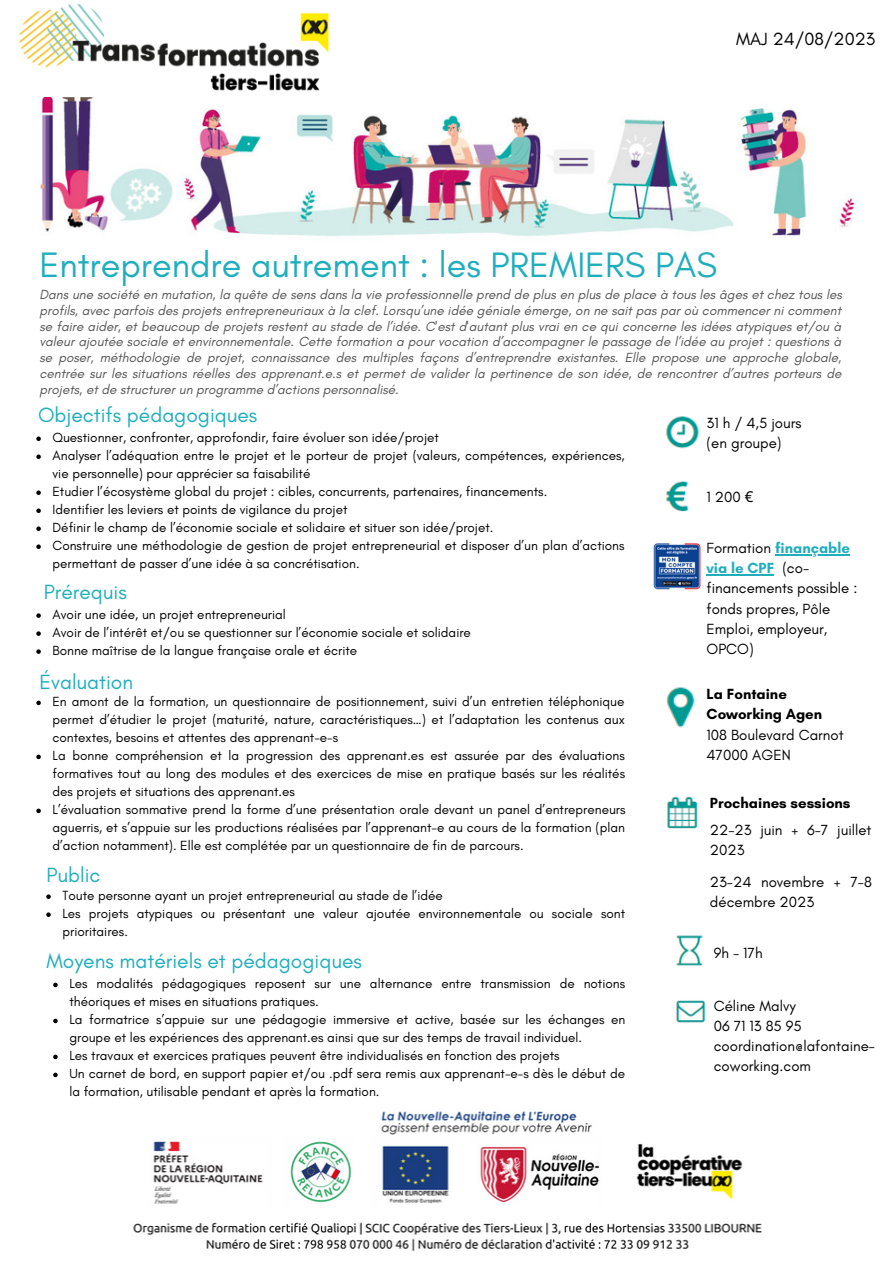
<style>
.page{position:relative;width:893px;height:1264px;background:#fff}
.page>*{position:absolute;margin:0;border:0;box-sizing:border-box;transform-origin:0 0}
.t1{font:36px "Glacial Indifference";color:#20aebd}
.t2{font:21px "Glacial Indifference";color:#20aebd}
.t3{font:18px "Glacial Indifference";color:#000}
.t4{font:15px/20.2px "Glacial Indifference";color:#000}
.t5{font:700 15px "Glacial Indifference";color:#000}
.t6{font:13.5px/18px "Glacial Indifference";color:#000}
.t7{font:italic 13.5px/15.8px "Glacial Indifference";color:#545454;text-align:justify}
.s1{font-family:"Noto Sans"}
.s2{font-weight:700;color:#20aebd}
</style>
<div class="page">
<img style="left:19px;top:3px;width:311px;height:95px">
<img style="left:37px;top:98px;width:819px;height:139px">
<img style="left:676px;top:1000px;width:30px;height:23px">
<img style="left:676px;top:935px;width:27px;height:31px">
<img style="left:665px;top:481px;width:24px;height:31px">
<img style="left:665px;top:416px;width:34px;height:33px">
<img style="left:666px;top:796px;width:32px;height:33px">
<img style="left:666px;top:687px;width:29px;height:41px">
<svg style="left:36px;top:436px;width:5px;height:5px"></svg>
<svg style="left:36px;top:454px;width:5px;height:5px"></svg>
<svg style="left:36px;top:490px;width:5px;height:5px"></svg>
<svg style="left:36px;top:508px;width:5px;height:5px"></svg>
<svg style="left:36px;top:526px;width:5px;height:5px"></svg>
<svg style="left:36px;top:544px;width:5px;height:5px"></svg>
<svg style="left:36px;top:613px;width:5px;height:5px"></svg>
<svg style="left:36px;top:631px;width:5px;height:5px"></svg>
<svg style="left:36px;top:649px;width:5px;height:5px"></svg>
<svg style="left:36px;top:700px;width:5px;height:5px"></svg>
<svg style="left:36px;top:754px;width:5px;height:5px"></svg>
<svg style="left:36px;top:808px;width:5px;height:5px"></svg>
<svg style="left:46px;top:894px;width:5px;height:5px"></svg>
<svg style="left:46px;top:912px;width:5px;height:4px"></svg>
<svg style="left:53px;top:982px;width:5px;height:5px"></svg>
<svg style="left:53px;top:1018px;width:5px;height:5px"></svg>
<svg style="left:53px;top:1054px;width:5px;height:5px"></svg>
<svg style="left:53px;top:1072px;width:5px;height:5px"></svg>
<img style="left:653px;top:543px;width:55px;height:47px">
<hr style="left:775px;top:554px;width:75px;height:1px;background:#20aebd">
<hr style="left:706px;top:574px;width:68px;height:1px;background:#20aebd">
<img style="left:133px;top:1111px;width:629px;height:141px">
<p class="t3" style="left:736px;top:28px;width:140px">MAJ 24/08/2023</p>
<p class="t1" style="left:40px;top:243px;width:679px">Entreprendre autrement : les PREMIERS PAS</p>
<p class="t7" style="left:40px;top:286px;width:803px">Dans une société en mutation, la quête de sens dans la vie professionnelle prend de plus en plus de place à tous les âges et chez tous les profils, avec parfois des projets entrepreneuriaux à la clef. Lorsqu’une idée géniale émerge, on ne sait pas par où commencer ni comment se faire aider, et beaucoup de projets restent au stade de l’idée. C'est d'autant plus vrai en ce qui concerne les idées atypiques et/ou à valeur ajoutée sociale et environnementale. Cette formation a pour vocation d’accompagner le passage de l’idée au projet : questions à se poser, méthodologie de projet, connaissance des multiples façons d’entreprendre existantes. Elle propose une approche globale, centrée sur les situations réelles des apprenant.e.s et permet de valider la pertinence de son idée, de rencontrer d’autres porteurs de projets, et de structurer un programme d’actions personnalisé.</p>
<p class="t2" style="left:38px;top:402px;width:221px">Objectifs pédagogiques</p>
<p class="t4" style="left:706px;top:413px;width:96px">31 h / 4,5 jours</p>
<p class="t4" style="left:706px;top:433px;width:76px">(en groupe)</p>
<p class="t6" style="left:52px;top:428px;width:388px">Questionner, confronter, approfondir, faire évoluer son idée/projet</p>
<p class="t6" style="left:52px;top:446px;width:573px">Analyser l’adéquation entre le projet et le porteur de projet (valeurs, compétences, expériences, vie personnelle) pour apprécier sa faisabilité</p>
<p class="t6" style="left:52px;top:482px;width:496px">Etudier l’écosystème global du projet : cibles, concurrents, partenaires, financements.</p>
<p class="t6" style="left:52px;top:500px;width:296px">Identifier les leviers et points de vigilance du projet</p>
<p class="t6" style="left:52px;top:518px;width:442px">Définir le champ de l’économie sociale et solidaire et situer son idée/projet.</p>
<p class="t6" style="left:52px;top:536px;width:573px">Construire une méthodologie de gestion de projet entrepreneurial et disposer d’un plan d’actions permettant de passer d’une idée à sa concrétisation.</p>
<p class="t4" style="left:706px;top:487px;width:48px">1 200 <span class="s1">€</span></p>
<p class="t4" style="left:706px;top:537px;width:152px">Formation <span class="s2">finançable via le CPF</span> (co&shy;financements possible : fonds propres, Pôle<br>Emploi, employeur,<br>OPCO)</p>
<p class="t2" style="left:44px;top:579px;width:84px">Prérequis</p>
<p class="t6" style="left:52px;top:605px;width:235px">Avoir une idée, un projet entrepreneurial</p>
<p class="t6" style="left:52px;top:623px;width:420px">Avoir de l’intérêt et/ou se questionner sur l’économie sociale et solidaire</p>
<p class="t6" style="left:52px;top:641px;width:306px">Bonne maîtrise de la langue française orale et écrite</p>
<p class="t2" style="left:40px;top:669px;width:95px">Évaluation</p>
<p class="t6" style="left:52px;top:692px;width:574px;text-align:justify">En amont de la formation, un questionnaire de positionnement, suivi d’un entretien téléphonique permet d’étudier le projet (maturité, nature, caractéristiques…) et l’adaptation les contenus aux contextes, besoins et attentes des apprenant-e-s</p>
<p class="t6" style="left:52px;top:746px;width:574px;text-align:justify">La bonne compréhension et la progression des apprenant.es est assurée par des évaluations formatives tout au long des modules et des exercices de mise en pratique basés sur les réalités des projets et situations des apprenant.es</p>
<p class="t6" style="left:52px;top:800px;width:574px;text-align:justify">L’évaluation sommative prend la forme d’une présentation orale devant un panel d’entrepreneurs aguerris, et s’appuie sur les productions réalisées par l’apprenant-e au cours de la formation (plan d’action notamment). Elle est complétée par un questionnaire de fin de parcours.</p>
<p class="t5" style="left:706px;top:684px;width:82px">La Fontaine</p>
<p class="t5" style="left:706px;top:705px;width:117px">Coworking Agen</p>
<p class="t4" style="left:706px;top:724px;width:139px">108 Boulevard Carnot</p>
<p class="t4" style="left:706px;top:744px;width:86px">47000 AGEN</p>
<p class="t5" style="left:710px;top:793px;width:142px">Prochaines sessions</p>
<p class="t4" style="left:710px;top:819px;width:163px">22-23 juin + 6-7 juillet<br>2023</p>
<p class="t4" style="left:710px;top:871px;width:163px">23-24 novembre + 7-8 décembre 2023</p>
<p class="t2" style="left:46px;top:862px;width:56px">Public</p>
<p class="t6" style="left:62px;top:886px;width:382px">Toute personne ayant un projet entrepreneurial au stade de l’idée</p>
<p class="t6" style="left:62px;top:904px;width:564px">Les projets atypiques ou présentant une valeur ajoutée environnementale ou sociale sont prioritaires.</p>
<p class="t2" style="left:46px;top:948px;width:317px">Moyens matériels et pédagogiques</p>
<p class="t6" style="left:69px;top:974px;width:557px">Les modalités pédagogiques reposent sur une alternance entre transmission de notions théoriques et mises en situations pratiques.</p>
<p class="t6" style="left:69px;top:1010px;width:557px">La formatrice s’appuie sur une pédagogie immersive et active, basée sur les échanges en groupe et les expériences des apprenant.es ainsi que sur des temps de travail individuel.</p>
<p class="t6" style="left:69px;top:1046px;width:491px">Les travaux et exercices pratiques peuvent être individualisés en fonction des projets</p>
<p class="t6" style="left:69px;top:1064px;width:557px">Un carnet de bord, en support papier et/ou .pdf sera remis aux apprenant-e-s dès le début de la formation, utilisable pendant et après la formation.</p>
<p class="t4" style="left:713px;top:942px;width:50px">9h - 17h</p>
<p class="t4" style="left:713px;top:995px;width:84px">Céline Malvy</p>
<p class="t4" style="left:713px;top:1015px;width:90px">06 71 13 85 95</p>
<p class="t4" style="left:713px;top:1035px;width:163px">coordination@lafontaine&shy;coworking.com</p>
</div>
